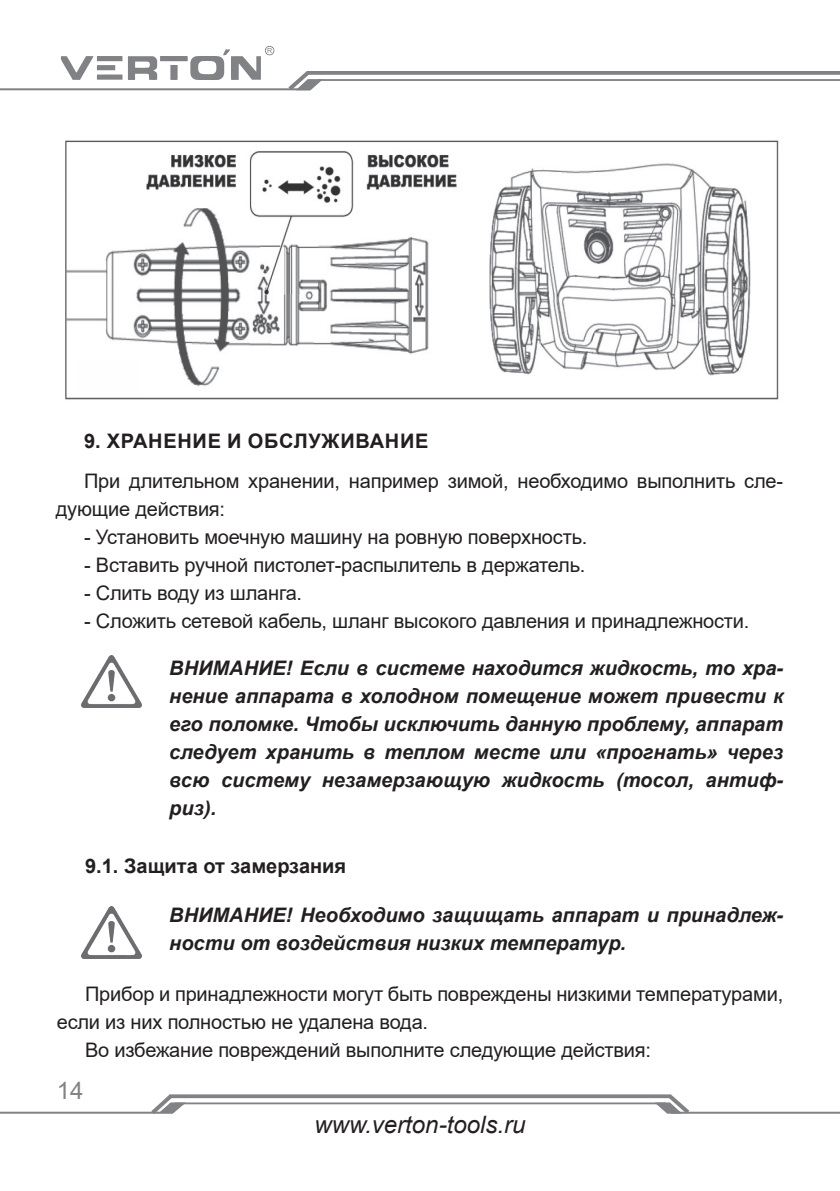
<style>
.page{position:relative;width:840px;height:1191px;background:#fff}
.page>*{position:absolute;margin:0;border:0;box-sizing:border-box;transform-origin:0 0}
.t1{font:italic 24px "Arial";color:#231f20}
.t2{font:24px "Arial";color:#808285}
.t3{font:20px/28px "Arial";letter-spacing:-.01em;color:#231f20}
.t4{font:italic 700 20px/28px "Arial";color:#231f20;text-align:justify}
.t5{font:700 20px "Arial";letter-spacing:.035em;color:#231f20}
.t6{font:700 20px "Arial";color:#231f20}
</style>
<div class="page">
<svg style="left:323px;top:71px;width:516px;height:4px;background:#86888b"></svg>
<hr style="left:317px;top:79px;width:522px;height:2px;background:#808285">
<hr style="left:0;top:88px;width:310px;height:2px;background:#808285">
<svg style="left:284px;top:71px;width:39px;height:20px"></svg>
<hr style="left:670px;top:1111px;width:169px;height:2px;background:#808285">
<svg style="left:186px;top:1094px;width:468px;height:4px;background:#8c8e90"></svg>
<hr style="left:174px;top:1102px;width:491px;height:2px;background:#808285">
<hr style="left:0;top:1111px;width:173px;height:2px;background:#808285">
<svg style="left:147px;top:1094px;width:39px;height:20px"></svg>
<svg style="left:654px;top:1094px;width:39px;height:20px"></svg>
<svg style="left:61px;top:56px;width:61px;height:24px"></svg>
<svg style="left:128px;top:46px;width:146px;height:34px"></svg>
<img style="left:65px;top:140px;width:714px;height:260px">
<div style="left:77px;top:360px;width:62px;height:34px;background:#fefefe"></div>
<img style="left:81px;top:656px;width:61px;height:52px">
<img style="left:81px;top:906px;width:61px;height:52px">
<p class="t5" style="left:84px;top:427px;width:345px">9. ХРАНЕНИЕ И ОБСЛУЖИВАНИЕ</p>
<p class="t3" style="left:56px;top:467px;width:728px;text-indent:28px">При длительном хранении, например зимой, необходимо выполнить сле&shy;дующие действия:</p>
<p class="t3" style="left:84px;top:523px;width:504px">- Установить моечную машину на ровную поверхность.</p>
<p class="t3" style="left:84px;top:551px;width:502px">- Вставить ручной пистолет-распылитель в держатель.</p>
<p class="t3" style="left:84px;top:579px;width:219px">- Слить воду из шланга.</p>
<p class="t3" style="left:84px;top:607px;width:666px">- Сложить сетевой кабель, шланг высокого давления и принадлежности.</p>
<p class="t4" style="left:169px;top:654px;width:615px">ВНИМАНИЕ! Если в системе находится жидкость, то хра&shy;нение аппарата в холодном помещение может привести к его поломке. Чтобы исключить данную проблему, аппарат следует хранить в теплом месте или «прогнать» через всю систему незамерзающую жидкость (тосол, антиф&shy;риз).</p>
<p class="t6" style="left:85px;top:852px;width:262px">9.1. Защита от замерзания</p>
<p class="t4" style="left:169px;top:901px;width:615px">ВНИМАНИЕ! Необходимо защищать аппарат и принадлеж&shy;ности от воздействия низких температур.</p>
<p class="t3" style="left:57px;top:979px;width:727px;text-indent:28px">Прибор и принадлежности могут быть повреждены низкими температурами, если из них полностью не удалена вода.</p>
<p class="t3" style="left:85px;top:1035px;width:567px">Во избежание повреждений выполните следующие действия:</p>
<p class="t2" style="left:57px;top:1073px;width:28px">14</p>
<p class="t1" style="left:314px;top:1108px;width:212px">www.verton-tools.ru</p>
</div>
